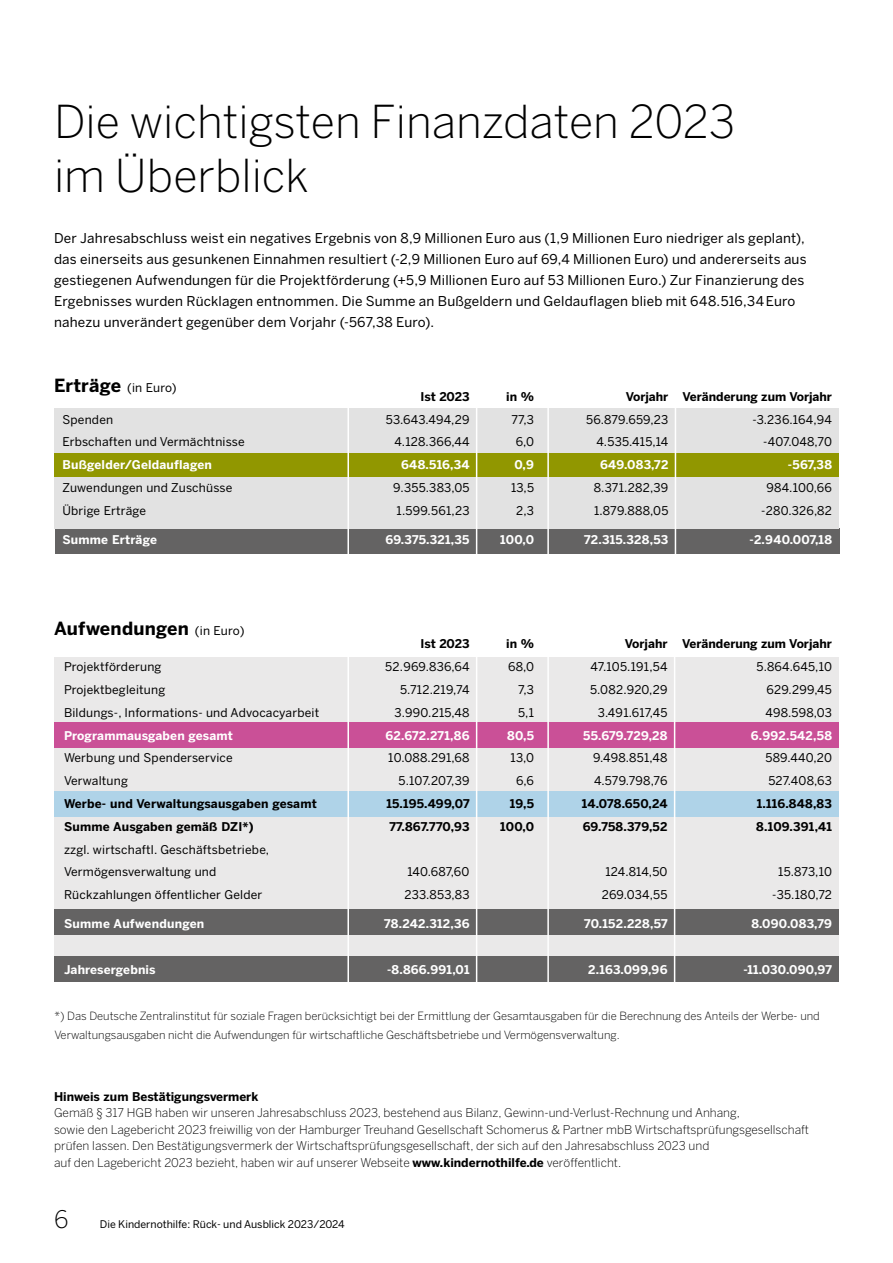
<style>
.page{position:relative;width:893px;height:1263px;background:#fff}
.page>*{position:absolute;margin:0;border:0;box-sizing:border-box;transform-origin:0 0}
.t1{font:300 45px/54px "Benton Sans";color:#000}
.t2{font:300 24px "Benton Sans";color:#000}
.t3{font:700 18px "Benton Sans";letter-spacing:.015em;color:#000}
.t4{font:13.5px/21px "Benton Sans";letter-spacing:.015em;color:#000}
.t5{font:12px/22.8px "Benton Sans";letter-spacing:.015em;color:#000}
.t6{font:300 12px/16.5px "Benton Sans";color:#000}
.t7{font:700 12px "Benton Sans";letter-spacing:.015em;color:#fff}
.t8{font:700 12px/22.8px "Benton Sans";color:#000}
.t9{font:700 12px/22.8px "Benton Sans";letter-spacing:.02em;color:#000}
.t10{font:300 11.25px/19.5px "Benton Sans";color:#000}
.t11{font:10.5px "Benton Sans";color:#000}
.s1{font-weight:700;font-size:18px}
.s2{font-weight:400;font-size:12px}
.s3{font-weight:700}
</style>
<div class="page">
<div style="left:55px;top:528px;width:785px;height:26px;background:#646363"></div>
<div style="left:54px;top:408px;width:785px;height:120px;background:#e2e2e2"></div>
<div style="left:54px;top:656px;width:785px;height:325px;background:#eae9e9"></div>
<div style="left:54px;top:791px;width:785px;height:25px;background:#afd3e8"></div>
<div style="left:54px;top:722px;width:785px;height:26px;background:#ca5097"></div>
<div style="left:54px;top:453px;width:785px;height:24px;background:#919700"></div>
<div style="left:54px;top:909px;width:785px;height:26px;background:#646363"></div>
<div style="left:54px;top:956px;width:785px;height:25px;background:#646363"></div>
<hr style="left:347px;top:369px;width:2px;height:188px;background:#fff">
<hr style="left:675px;top:393px;width:1px;height:171px;background:#fff">
<hr style="left:347px;top:566px;width:2px;height:425px;background:#fff">
<hr style="left:547px;top:361px;width:2px;height:623px;background:#fff">
<hr style="left:674px;top:644px;width:1px;height:347px;background:#fff">
<hr style="left:476px;top:361px;width:1px;height:628px;background:#fff">
<h1 class="t1" style="left:54px;top:94px;width:683px">Die wichtigsten Finanzdaten 2023 im Überblick</h1>
<p class="t4" style="left:54px;top:227px;width:754px">Der Jahresabschluss weist ein negatives Ergebnis von 8,9 Millionen Euro aus (1,9 Millionen Euro niedriger als geplant), das einerseits aus gesunkenen Einnahmen resultiert (-2,9 Millionen Euro auf 69,4 Millionen Euro) und andererseits aus gestiegenen Aufwendungen für die Projektförderung (+5,9 Millionen Euro auf 53 Millionen Euro.) Zur Finanzierung des Ergebnisses wurden Rücklagen entnommen. Die Summe an Bußgeldern und Geldauflagen blieb mit 648.516,34 Euro nahezu unverändert gegenüber dem Vorjahr (-567,38 Euro).</p>
<p class="t5" style="left:54px;top:376px;width:124px"><span class="s1">Erträge</span> (in Euro)</p>
<p class="t5" style="left:63px;top:408px;width:184px">Spenden<br>Erbschaften und Vermächtnisse</p>
<p class="t7" style="left:63px;top:458px;width:151px">Bußgelder/Geldauflagen</p>
<p class="t5" style="left:63px;top:476px;width:171px">Zuwendungen und Zuschüsse<br>Übrige Erträge</p>
<p class="t7" style="left:63px;top:532px;width:96px">Summe Erträge</p>
<h3 class="t3" style="left:54px;top:617px;width:192px">Aufwendungen <span class="s2">(in Euro)</span></h3>
<p class="t5" style="left:64px;top:655px;width:257px">Projektförderung<br>Projektbegleitung<br>Bildungs-, Informations- und Advocacyarbeit</p>
<p class="t7" style="left:64px;top:728px;width:171px">Programmausgaben gesamt</p>
<p class="t5" style="left:64px;top:746px;width:170px">Werbung und Spenderservice<br>Verwaltung</p>
<p class="t8" style="left:64px;top:792px;width:254px">Werbe- und Verwaltungsausgaben gesamt<br>Summe Ausgaben gemäß DZI*)</p>
<p class="t5" style="left:64px;top:838px;width:207px">zzgl. wirtschaftl. Geschäftsbetriebe,<br>Vermögensverwaltung und<br>Rückzahlungen öffentlicher Gelder</p>
<p class="t7" style="left:64px;top:917px;width:142px">Summe Aufwendungen</p>
<p class="t7" style="left:64px;top:962px;width:93px">Jahresergebnis</p>
<p class="t8" style="left:420px;top:385px;width:51px">Ist 2023</p>
<p class="t5" style="left:386px;top:408px;width:85px;text-align:right">53.643.494,29<br>4.128.366,44</p>
<p class="t7" style="left:401px;top:458px;width:70px">648.516,34</p>
<p class="t5" style="left:393px;top:476px;width:78px">9.355.383,05<br>1.599.561,23</p>
<p class="t7" style="left:385px;top:532px;width:86px">69.375.321,35</p>
<p class="t8" style="left:506px;top:385px;width:29px">in %</p>
<p class="t5" style="left:511px;top:408px;width:24px;text-align:center">77,3<br>6,0</p>
<p class="t7" style="left:514px;top:458px;width:21px">0,9</p>
<p class="t5" style="left:511px;top:476px;width:25px;text-align:center">13,5<br>2,3</p>
<p class="t7" style="left:500px;top:532px;width:35px">100,0</p>
<p class="t8" style="left:420px;top:632px;width:51px">Ist 2023</p>
<p class="t5" style="left:385px;top:655px;width:86px;text-align:right">52.969.836,64<br>5.712.219,74<br>3.990.215,48</p>
<p class="t7" style="left:385px;top:728px;width:86px">62.672.271,86</p>
<p class="t5" style="left:388px;top:746px;width:83px;text-align:right">10.088.291,68<br>5.107.207,39</p>
<p class="t8" style="left:386px;top:792px;width:85px">15.195.499,07<br>77.867.770,93</p>
<p class="t5" style="left:404px;top:860px;width:67px">140.687,60<br>233.853,83</p>
<p class="t7" style="left:384px;top:917px;width:87px">78.242.312,36</p>
<p class="t7" style="left:387px;top:962px;width:84px">-8.866.991,01</p>
<p class="t8" style="left:506px;top:632px;width:29px">in %</p>
<p class="t5" style="left:518px;top:655px;width:17px;text-align:justify;text-indent:-10px">68,0<br>7,3<br>5,1</p>
<p class="t7" style="left:507px;top:728px;width:28px">80,5</p>
<p class="t5" style="left:511px;top:746px;width:25px;text-align:center">13,0<br>6,6</p>
<p class="t8" style="left:500px;top:792px;width:35px;text-align:right">19,5<br>100,0</p>
<p class="t8" style="left:626px;top:385px;width:44px">Vorjahr</p>
<p class="t5" style="left:586px;top:408px;width:84px;text-align:right">56.879.659,23<br>4.535.415,14</p>
<p class="t7" style="left:600px;top:458px;width:70px">649.083,72</p>
<p class="t5" style="left:594px;top:476px;width:76px">8.371.282,39<br>1.879.888,05</p>
<p class="t7" style="left:584px;top:532px;width:86px">72.315.328,53</p>
<p class="t8" style="left:682px;top:385px;width:151px">Veränderung zum Vorjahr</p>
<p class="t5" style="left:752px;top:408px;width:81px;text-align:right">-3.236.164,94 -407.048,70</p>
<p class="t7" style="left:788px;top:458px;width:46px">-567,38</p>
<p class="t5" style="left:761px;top:476px;width:72px;text-align:center">984.100,66 -280.326,82</p>
<p class="t7" style="left:749px;top:532px;width:84px">-2.940.007,18</p>
<p class="t8" style="left:625px;top:632px;width:44px">Vorjahr</p>
<p class="t5" style="left:590px;top:655px;width:79px;text-align:right">47.105.191,54<br>5.082.920,29<br>3.491.617,45</p>
<p class="t7" style="left:583px;top:728px;width:86px">55.679.729,28</p>
<p class="t5" style="left:593px;top:746px;width:76px">9.498.851,48<br>4.579.798,76</p>
<p class="t8" style="left:582px;top:792px;width:87px">14.078.650,24<br>69.758.379,52</p>
<p class="t5" style="left:602px;top:860px;width:67px">124.814,50<br>269.034,55</p>
<p class="t7" style="left:584px;top:917px;width:85px">70.152.228,57</p>
<p class="t7" style="left:588px;top:962px;width:81px">2.163.099,96</p>
<p class="t8" style="left:682px;top:632px;width:151px">Veränderung zum Vorjahr</p>
<p class="t5" style="left:765px;top:655px;width:68px;text-align:justify;text-indent:-9px">5.864.645,10<br>629.299,45<br>498.598,03</p>
<p class="t7" style="left:751px;top:728px;width:83px">6.992.542,58</p>
<p class="t5" style="left:765px;top:746px;width:68px">589.440,20<br>527.408,63</p>
<p class="t9" style="left:756px;top:792px;width:77px">1.116.848,83<br>8.109.391,41</p>
<p class="t5" style="left:772px;top:860px;width:61px;text-align:center">15.873,10 -35.180,72</p>
<p class="t7" style="left:751px;top:917px;width:82px">8.090.083,79</p>
<p class="t7" style="left:743px;top:962px;width:90px">-11.030.090,97</p>
<p class="t10" style="left:54px;top:1006px;width:767px">*) Das Deutsche Zentralinstitut für soziale Fragen berücksichtigt bei der Ermittlung der Gesamtausgaben für die Berechnung des Anteils der Werbe- und<br>Verwaltungsausgaben nicht die Aufwendungen für wirtschaftliche Geschäftsbetriebe und Vermögensverwaltung.</p>
<p class="t8" style="left:54px;top:1085px;width:206px">Hinweis zum Bestätigungsvermerk</p>
<p class="t6" style="left:54px;top:1104px;width:757px">Gemäß § 317 HGB haben wir unseren Jahresabschluss 2023, bestehend aus Bilanz, Gewinn-und-Verlust-Rechnung und Anhang,<br>sowie den Lagebericht 2023 freiwillig von der Hamburger Treuhand Gesellschaft Schomerus &amp; Partner mbB Wirtschaftsprüfungsgesellschaft prüfen lassen. Den Bestätigungsvermerk der Wirtschaftsprüfungsgesellschaft, der sich auf den Jahresabschluss 2023 und<br>auf den Lagebericht 2023 bezieht, haben wir auf unserer Webseite <span class="s3">www.kindernothilfe.de</span> veröffentlicht.</p>
<h2 class="t2" style="left:54px;top:1205px;width:16px">6</h2>
<p class="t11" style="left:100px;top:1218px;width:246px">Die Kindernothilfe: Rück- und Ausblick 2023/2024</p>
</div>
